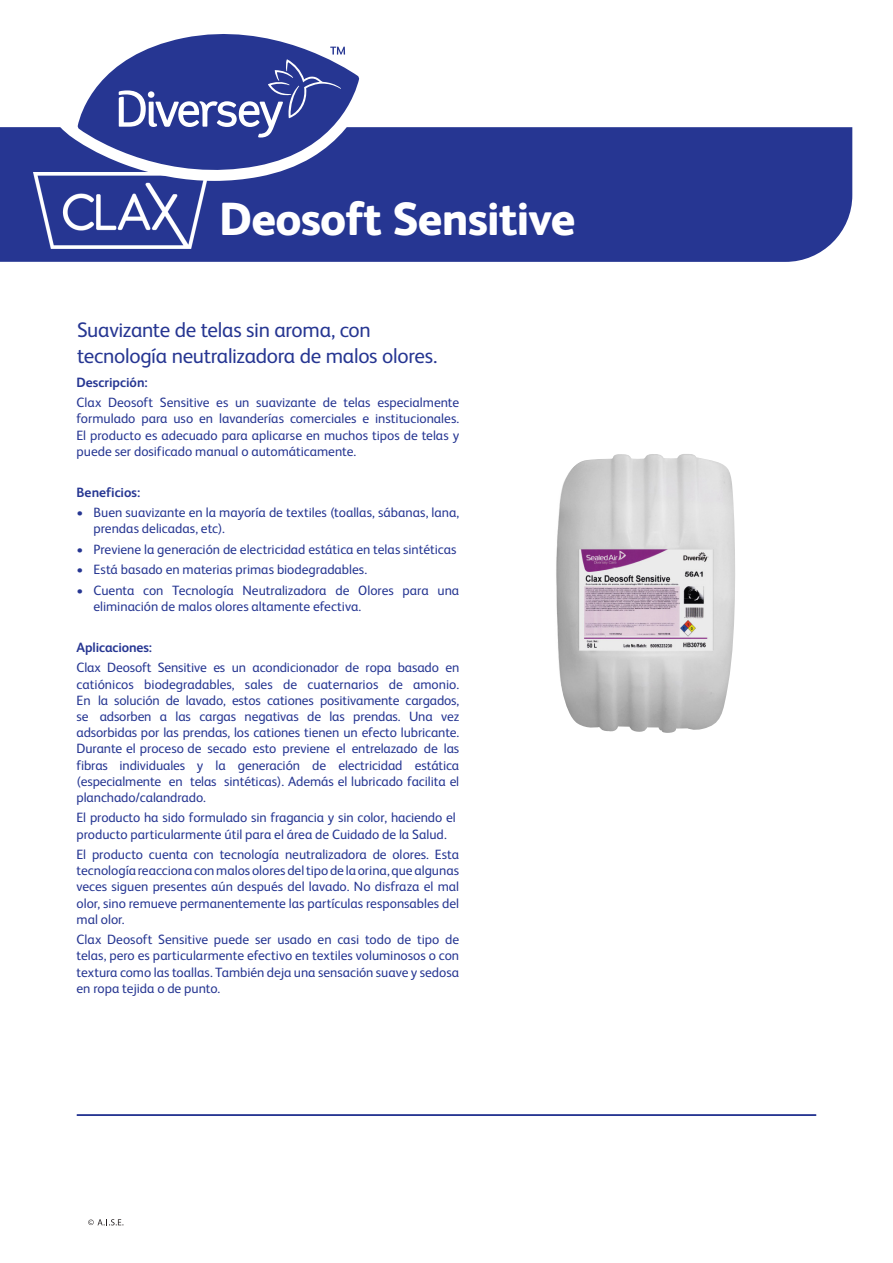
<style>
.page{position:relative;width:893px;height:1263px;background:#fff}
.page>*{position:absolute;margin:0;border:0;box-sizing:border-box;transform-origin:0 0}
.t1{font:800 46.5px "FS Albert Pro";letter-spacing:-.015em;color:#fff}
.Product_Description{font:21px/25.2px "FS Albert Pro";letter-spacing:-.015em;color:#263692}
.Maintext{font:13.5px/16.2px "FS Albert Pro";letter-spacing:-.005em;color:#263692;text-align:justify}
.Maintext-2{font:700 13.5px "FS Albert Pro";color:#263692}
.s1{font-weight:700}
</style>
<div class="page">
<div style="left:0;top:127px;width:852px;height:135px;background:#263692"></div>
<hr style="left:77px;top:1114px;width:739px;height:2px;background:#263692">
<svg style="left:88px;top:1219px;width:35px;height:6px"></svg>
<img style="left:556px;top:454px;width:179px;height:279px">
<img style="left:33px;top:173px;width:176px;height:75px">
<svg style="left:58px;top:78px;width:316px;height:103px"></svg>
<svg style="left:78px;top:34px;width:281px;height:148px;fill:#263692"></svg>
<svg style="left:119px;top:47px;width:226px;height:91px;background:#4a58a4"></svg>
<p class="t1" style="left:219px;top:183px;width:357px">Deosoft Sensitive</p>
<p class="Product_Description" style="left:77px;top:316px;width:362px">Suavizante de telas sin aroma, con tecnología neutralizadora de malos olores.</p>
<p class="Maintext-2" style="left:77px;top:373px;width:73px">Descripción:</p>
<p class="Maintext" style="left:77px;top:393px;width:384px">Clax Deosoft Sensitive es un suavizante de telas especialmente formulado para uso en lavanderías comerciales e institucionales.<br>El producto es adecuado para aplicarse en muchos tipos de telas y puede ser dosificado manual o automáticamente.</p>
<p class="Maintext-2" style="left:77px;top:483px;width:65px">Beneficios:</p>
<p class="Maintext" style="left:94px;top:503px;width:367px;text-indent:-17px">• Buen suavizante en la mayoría de textiles (toallas, sábanas, lana, prendas delicadas, etc).</p>
<p class="Maintext" style="left:77px;top:540px;width:382px">• Previene la generación de electricidad estática en telas sintéticas</p>
<p class="Maintext" style="left:77px;top:560px;width:292px">• Está basado en materias primas biodegradables.</p>
<p class="Maintext" style="left:94px;top:581px;width:367px;text-indent:-17px">• Cuenta con Tecnología Neutralizadora de Olores para una eliminación de malos olores altamente efectiva.</p>
<p class="Maintext" style="left:77px;top:636px;width:384px;line-height:20.4px"><span class="s1">Aplicaciones:<br></span>Clax Deosoft Sensitive es un acondicionador de ropa basado en</p>
<p class="Maintext" style="left:77px;top:675px;width:384px">catiónicos biodegradables, sales de cuaternarios de amonio.<br>En la solución de lavado, estos cationes positivamente cargados, se adsorben a las cargas negativas de las prendas. Una vez adsorbidas por las prendas, los cationes tienen un efecto lubricante.<br>Durante el proceso de secado esto previene el entrelazado de las fibras individuales y la generación de electricidad estática (especialmente en telas sintéticas). Además el lubricado facilita el planchado/calandrado.</p>
<p class="Maintext" style="left:77px;top:809px;width:381px">El producto ha sido formulado sin fragancia y sin color, haciendo el producto particularmente útil para el área de Cuidado de la Salud.</p>
<p class="Maintext" style="left:77px;top:845px;width:384px">El producto cuenta con tecnología neutralizadora de olores. Esta tecnología reacciona con malos olores del tipo de la orina, que algunas veces siguen presentes aún después del lavado. No disfraza el mal olor, sino remueve permanentemente las partículas responsables del mal olor.</p>
<p class="Maintext" style="left:77px;top:930px;width:384px">Clax Deosoft Sensitive puede ser usado en casi todo de tipo de telas, pero es particularmente efectivo en textiles voluminosos o con textura como las toallas. También deja una sensación suave y sedosa en ropa tejida o de punto.</p>
</div>
